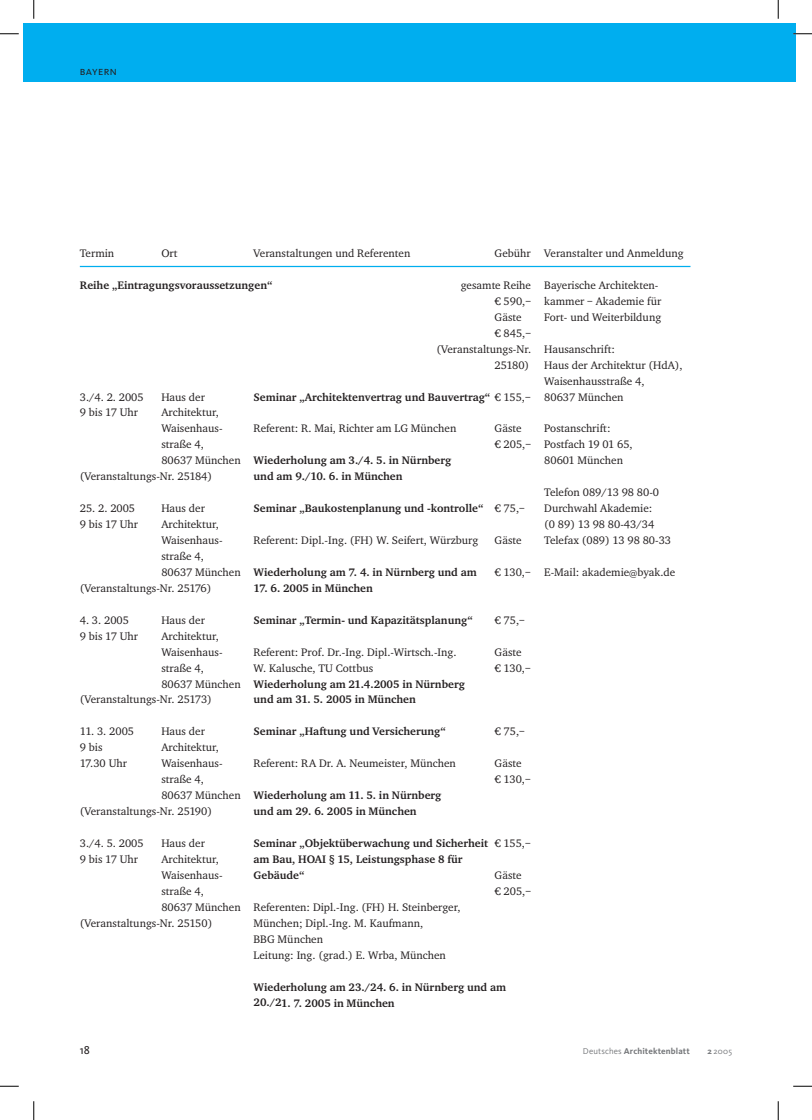
<style>
.page{position:relative;width:812px;height:1120px;background:#fff}
.page>*{position:absolute;margin:0;border:0;box-sizing:border-box;transform-origin:0 0}
.t1{font:11.88px "Kievit Regular SC";letter-spacing:.03em;color:#231f20}
.t2{font:11.88px "Kievit";color:#231f20}
.t3{font:11.25px/16px "Charter EF";color:#231f20}
.t4{font:700 11.25px/16px "Charter EF";color:#231f20}
.t5{font:700 8.75px "Kievit";letter-spacing:.015em;color:#76787b}
.t6{font:8.75px "Kievit";color:#76787b}
.s1{font-weight:400}
.s2{font-weight:700}
</style>
<div class="page">
<div style="left:23px;top:23px;width:755px;height:59px;background:#00aeef"></div>
<div style="left:778px;top:23px;width:18px;height:59px;background:#00aeef"></div>
<hr style="left:80px;top:266px;width:610px;height:1px;background:#00aeef">
<svg style="left:0;top:33px;width:19px;height:2px"></svg>
<svg style="left:793px;top:33px;width:19px;height:2px"></svg>
<svg style="left:0;top:1086px;width:19px;height:1px"></svg>
<svg style="left:793px;top:1086px;width:19px;height:1px"></svg>
<svg style="left:33px;top:0;width:2px;height:19px"></svg>
<svg style="left:33px;top:1101px;width:2px;height:19px"></svg>
<svg style="left:777px;top:0;width:2px;height:19px"></svg>
<svg style="left:777px;top:1101px;width:2px;height:19px"></svg>
<p class="t1" style="left:80px;top:63px;width:38px">bayern</p>
<p class="t3" style="left:80px;top:245px;width:36px">Termin</p>
<p class="t3" style="left:161px;top:245px;width:18px">Ort</p>
<p class="t3" style="left:253px;top:245px;width:158px">Veranstaltungen und Referenten</p>
<p class="t3" style="left:494px;top:245px;width:191px">Gebühr Veranstalter und Anmeldung</p>
<p class="t4" style="left:80px;top:277px;width:194px">Reihe „Eintragungsvoraussetzungen“</p>
<p class="t3" style="left:494px;top:277px;width:168px;text-indent:-34px">gesamte Reihe Bayerische Architekten-€ 590,– kammer – Akademie für<br>Gäste</p>
<p class="t3" style="left:544px;top:309px;width:118px">Fort- und Weiterbildung</p>
<p class="t3" style="left:494px;top:325px;width:38px">€ 845,–</p>
<p class="t3" style="left:436px;top:341px;width:180px">(Veranstaltungs-Nr. Hausanschrift:</p>
<p class="t3" style="left:494px;top:357px;width:36px">25180)</p>
<p class="t3" style="left:544px;top:357px;width:140px">Haus der Architektur (HdA),<br>Waisenhausstraße 4,</p>
<p class="t3" style="left:80px;top:388px;width:65px">3./4. 2. 2005</p>
<p class="t3" style="left:161px;top:388px;width:45px">Haus der</p>
<p class="t4" style="left:253px;top:388px;width:371px">Seminar „Architektenvertrag und Bauvertrag“ <span class="s1">€ 155,– 80637 München</span></p>
<p class="t3" style="left:80px;top:404px;width:60px">9 bis 17 Uhr</p>
<p class="t3" style="left:161px;top:404px;width:63px">Architektur,<br>Waisenhaus-</p>
<p class="t3" style="left:253px;top:420px;width:204px">Referent: R. Mai, Richter am LG München</p>
<p class="t3" style="left:494px;top:420px;width:28px">Gäste</p>
<p class="t3" style="left:544px;top:420px;width:68px">Postanschrift:</p>
<p class="t3" style="left:161px;top:436px;width:44px">straße 4,</p>
<p class="t3" style="left:494px;top:436px;width:139px">€ 205,– Postfach 19 01 65,</p>
<p class="t4" style="left:161px;top:452px;width:291px"><span class="s1">80637 München</span> Wiederholung am 3./4. 5. in Nürnberg</p>
<p class="t3" style="left:544px;top:452px;width:80px">80601 München</p>
<p class="t3" style="left:80px;top:468px;width:134px">(Veranstaltungs-Nr. 25184)</p>
<p class="t4" style="left:253px;top:468px;width:150px">und am 9./10. 6. in München</p>
<p class="t3" style="left:544px;top:484px;width:116px">Telefon 089/13 98 80-0</p>
<p class="t3" style="left:80px;top:500px;width:57px">25. 2. 2005</p>
<p class="t3" style="left:161px;top:500px;width:45px">Haus der</p>
<p class="t4" style="left:253px;top:500px;width:273px">Seminar „Baukostenplanung und -kontrolle“ <span class="s1">€ 75,–</span></p>
<p class="t3" style="left:544px;top:500px;width:110px">Durchwahl Akademie:</p>
<p class="t3" style="left:80px;top:516px;width:60px">9 bis 17 Uhr</p>
<p class="t3" style="left:161px;top:516px;width:59px">Architektur,</p>
<p class="t3" style="left:544px;top:516px;width:111px">(0 89) 13 98 80-43/34</p>
<p class="t3" style="left:161px;top:532px;width:63px">Waisenhaus-</p>
<p class="t3" style="left:253px;top:532px;width:226px">Referent: Dipl.-Ing. (FH) W. Seifert, Würzburg</p>
<p class="t3" style="left:494px;top:532px;width:28px">Gäste</p>
<p class="t3" style="left:544px;top:532px;width:128px">Telefax (089) 13 98 80-33</p>
<p class="t4" style="left:161px;top:548px;width:317px"><span class="s1">straße 4,<br>80637 München</span> Wiederholung am 7. 4. in Nürnberg und am</p>
<p class="t3" style="left:494px;top:564px;width:182px">€ 130,– E-Mail: akademie@byak.de</p>
<p class="t3" style="left:80px;top:580px;width:133px">(Veranstaltungs-Nr. 25176)</p>
<p class="t4" style="left:253px;top:580px;width:121px">17. 6. 2005 in München</p>
<p class="t3" style="left:80px;top:612px;width:51px">4. 3. 2005</p>
<p class="t3" style="left:161px;top:612px;width:45px">Haus der</p>
<p class="t4" style="left:253px;top:612px;width:220px">Seminar „Termin- und Kapazitätsplanung“</p>
<p class="t3" style="left:494px;top:612px;width:32px">€ 75,–</p>
<p class="t3" style="left:80px;top:628px;width:60px">9 bis 17 Uhr</p>
<p class="t3" style="left:161px;top:628px;width:63px">Architektur,<br>Waisenhaus-</p>
<p class="t3" style="left:253px;top:644px;width:204px">Referent: Prof. Dr.-Ing. Dipl.-Wirtsch.-Ing.</p>
<p class="t3" style="left:494px;top:644px;width:28px">Gäste</p>
<p class="t3" style="left:161px;top:660px;width:44px">straße 4,</p>
<p class="t3" style="left:253px;top:660px;width:121px">W. Kalusche, TU Cottbus</p>
<p class="t3" style="left:494px;top:660px;width:38px">€ 130,–</p>
<p class="t3" style="left:80px;top:675px;width:386px;text-indent:81px">80637 München <span class="s2">Wiederholung am 21.4.2005 in Nürnberg </span>(Veranstaltungs-Nr. 25173)</p>
<p class="t4" style="left:253px;top:691px;width:164px">und am 31. 5. 2005 in München</p>
<p class="t3" style="left:80px;top:723px;width:56px">11. 3. 2005</p>
<p class="t3" style="left:161px;top:723px;width:45px">Haus der</p>
<p class="t4" style="left:253px;top:723px;width:194px">Seminar „Haftung und Versicherung“</p>
<p class="t3" style="left:494px;top:723px;width:32px">€ 75,–</p>
<p class="t3" style="left:80px;top:739px;width:24px">9 bis</p>
<p class="t3" style="left:161px;top:739px;width:59px">Architektur,</p>
<p class="t3" style="left:80px;top:755px;width:49px">17.30 Uhr</p>
<p class="t3" style="left:161px;top:755px;width:63px">Waisenhaus-</p>
<p class="t3" style="left:253px;top:755px;width:204px">Referent: RA Dr. A. Neumeister, München</p>
<p class="t3" style="left:494px;top:755px;width:28px">Gäste</p>
<p class="t3" style="left:161px;top:771px;width:44px">straße 4,</p>
<p class="t3" style="left:494px;top:771px;width:38px">€ 130,–</p>
<p class="t3" style="left:80px;top:787px;width:363px;text-indent:81px">80637 München <span class="s2">Wiederholung am 11. 5. in Nürnberg </span>(Veranstaltungs-Nr. 25190)</p>
<p class="t4" style="left:253px;top:803px;width:165px">und am 29. 6. 2005 in München</p>
<p class="t3" style="left:80px;top:835px;width:65px">3./4. 5. 2005</p>
<p class="t3" style="left:161px;top:835px;width:45px">Haus der</p>
<p class="t4" style="left:253px;top:835px;width:278px">Seminar „Objektüberwachung und Sicherheit <span class="s1">€ 155,–</span></p>
<p class="t3" style="left:80px;top:851px;width:60px">9 bis 17 Uhr</p>
<p class="t3" style="left:161px;top:851px;width:59px">Architektur,</p>
<p class="t4" style="left:253px;top:851px;width:210px">am Bau, HOAI § 15, Leistungsphase 8 für</p>
<p class="t3" style="left:161px;top:867px;width:63px">Waisenhaus-</p>
<p class="t4" style="left:253px;top:867px;width:52px">Gebäude“</p>
<p class="t3" style="left:494px;top:867px;width:28px">Gäste</p>
<p class="t3" style="left:161px;top:883px;width:44px">straße 4,</p>
<p class="t3" style="left:494px;top:883px;width:38px">€ 205,–</p>
<p class="t3" style="left:80px;top:899px;width:382px;text-indent:81px">80637 München Referenten: Dipl.-Ing. (FH) H. Steinberger, (Veranstaltungs-Nr. 25150)</p>
<p class="t3" style="left:253px;top:915px;width:194px">München; Dipl.-Ing. M. Kaufmann,<br>BBG München<br>Leitung: Ing. (grad.) E. Wrba, München</p>
<p class="t4" style="left:253px;top:978px;width:254px">Wiederholung am 23./24. 6. in Nürnberg und am<br>20./21. 7. 2005 in München</p>
<p class="t2" style="left:80px;top:1043px;width:12px">18</p>
<p class="t5" style="left:583px;top:1046px;width:108px"><span class="s1">Deutsches</span> Architektenblatt</p>
<p class="t6" style="left:707px;top:1046px;width:26px"><span class="s2">2</span> 2005</p>
</div>
